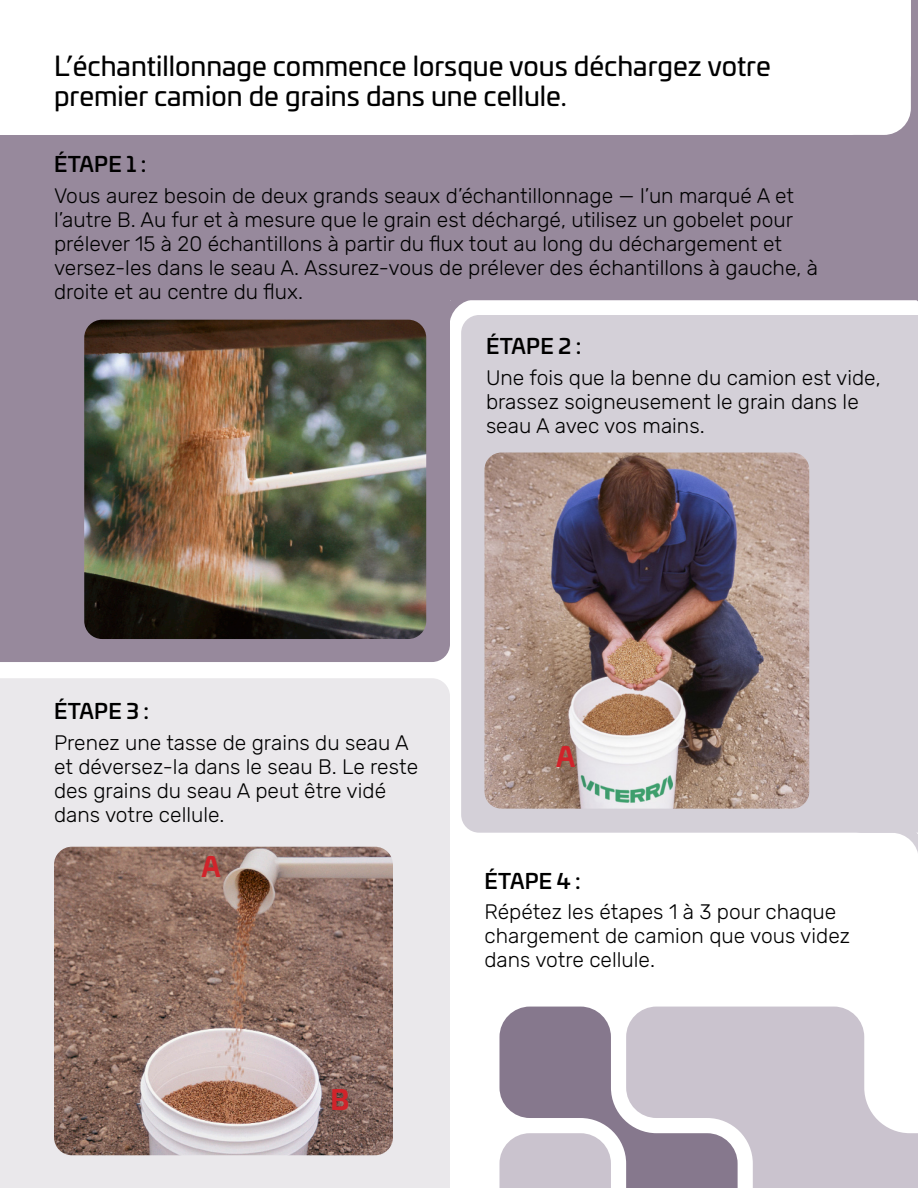
<style>
.page{position:relative;width:918px;height:1188px;background:#fff}
.page>*{position:absolute;margin:0;border:0;box-sizing:border-box;transform-origin:0 0}
.t1{font:27px/30px "Univia Pro";color:#000}
.t2{font:700 27px "Univia Pro";color:#d1232a}
.t3{font:300 21px/24px "Rubik";color:#000}
.t4{font:500 21px "Univia Pro";letter-spacing:.01em;color:#000}
</style>
<div class="page">
<svg style="left:500px;top:1007px;width:126px;height:181px"></svg>
<svg style="left:626px;top:1007px;width:292px;height:181px;fill:#cac3ce"></svg>
<div style="left:0;top:678px;width:450px;height:510px;background:#eae8eb"></div>
<div style="left:461px;top:315px;width:457px;height:518px;background:#d4d0d8"></div>
<svg style="left:450px;top:300px;width:74px;height:74px"></svg>
<div style="left:0;top:135px;width:450px;height:527px;background:#97899c"></div>
<div style="left:44px;top:135px;width:792px;height:165px;background:#97899c"></div>
<img style="left:84px;top:320px;width:342px;height:319px">
<img style="left:484px;top:453px;width:325px;height:356px">
<img style="left:54px;top:847px;width:339px;height:308px">
<svg style="left:844px;top:767px;width:74px;height:86px"></svg>
<svg style="left:836px;top:0;width:82px;height:301px"></svg>
<div style="left:906px;top:130px;width:9px;height:11px;background:#97899c"></div>
<p class="t1" style="left:54px;top:49px;width:718px">L’échantillonnage commence lorsque vous déchargez votre premier camion de grains dans une cellule.</p>
<p class="t4" style="left:54px;top:148px;width:94px">ÉTAPE 1 :</p>
<p class="t3" style="left:54px;top:184px;width:766px">Vous aurez besoin de deux grands seaux d’échantillonnage — l’un marqué A et l’autre B. Au fur et à mesure que le grain est déchargé, utilisez un gobelet pour prélever 15 à 20 échantillons à partir du flux tout au long du déchargement et versez-les dans le seau A. Assurez-vous de prélever des échantillons à gauche, à droite et au centre du flux.</p>
<p class="t4" style="left:486px;top:330px;width:97px">ÉTAPE 2 :</p>
<p class="t3" style="left:486px;top:366px;width:396px">Une fois que la benne du camion est vide, brassez soigneusement le grain dans le seau A avec vos mains.</p>
<p class="t4" style="left:54px;top:695px;width:97px">ÉTAPE 3 :</p>
<p class="t3" style="left:54px;top:731px;width:366px">Prenez une tasse de grains du seau A et déversez-la dans le seau B. Le reste des grains du seau A peut être vidé dans votre cellule.</p>
<p class="t2" style="left:202px;top:845px;width:21px">A</p>
<p class="t2" style="left:331px;top:1078px;width:20px">B</p>
<p class="t2" style="left:556px;top:735px;width:21px">A</p>
<p class="t4" style="left:485px;top:865px;width:98px">ÉTAPE 4 :</p>
<p class="t3" style="left:484px;top:901px;width:367px">Répétez les étapes 1 à 3 pour chaque chargement de camion que vous videz dans votre cellule.</p>
</div>
